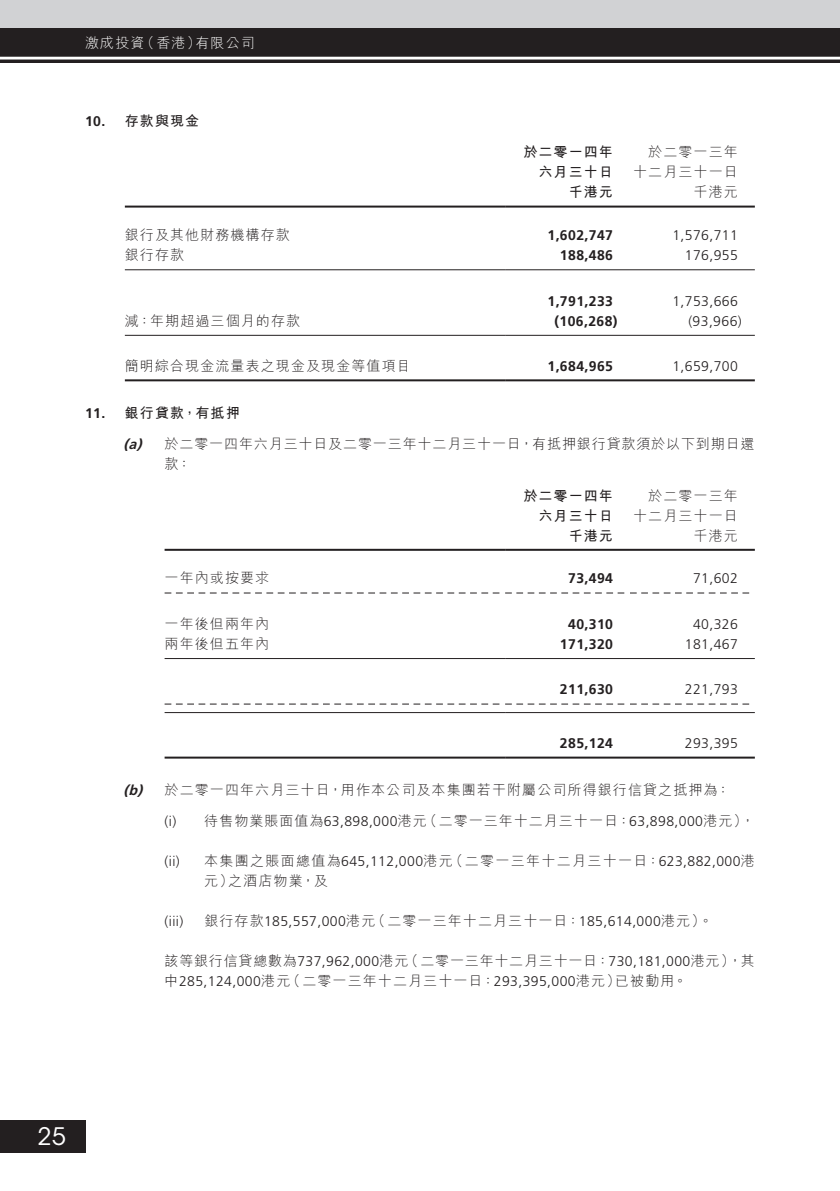
<style>
.page{position:relative;width:840px;height:1191px;background:#fff}
.page>*{position:absolute;margin:0;border:0;box-sizing:border-box;transform-origin:0 0}
.t1{font:24px "ITC Avant Garde Std";color:#fff}
.Notes{font:300 14px "M Hei HK";letter-spacing:.08em;color:#231f20}
.Notes-2{font:300 14px "Frutiger LT Std";letter-spacing:.03em;color:#231f20}
.Notes-3{font:700 14px "Frutiger LT Std";letter-spacing:.03em;color:#231f20}
.Notes-4{font:300 14px "M Hei HK";letter-spacing:.055em;color:#231f20}
.Notes-5{font:300 14px "M Hei HK";letter-spacing:.06em;color:#231f20}
.Notes-6{font:700 14px "M Hei HK";letter-spacing:.08em;color:#231f20}
.Notes_HD1{font:700 14px "M Hei HK";letter-spacing:.08em;color:#231f20}
.t2{font:300 14px "M Hei HK";letter-spacing:.08em;color:#fff}
.Notes_HD1-2{font:700 14px "Frutiger LT Std";color:#231f20}
.Notes-7{font:italic 700 14px "Frutiger LT Std";color:#231f20}
.s1{font-family:"Frutiger LT Std"}
.s2{font-family:"M Hei HK"}
</style>
<div class="page">
<div style="left:0;top:0;width:839px;height:42px;background:#d1d2d4"></div>
<div style="left:0;top:28px;width:839px;height:34px;background:#231f20"></div>
<hr style="left:0;top:57px;width:839px;height:2px;background:#fff">
<div style="left:0;top:1120px;width:85px;height:32px;background:#231f20"></div>
<hr style="left:125px;top:206px;width:380px;height:2px;background:#231f20">
<hr style="left:505px;top:206px;width:124px;height:2px;background:#231f20">
<hr style="left:629px;top:206px;width:125px;height:2px;background:#231f20">
<hr style="left:125px;top:269px;width:380px;height:1px;background:#231f20">
<hr style="left:505px;top:269px;width:124px;height:1px;background:#231f20">
<hr style="left:629px;top:269px;width:125px;height:1px;background:#231f20">
<hr style="left:125px;top:335px;width:380px;height:1px;background:#231f20">
<hr style="left:505px;top:335px;width:124px;height:1px;background:#231f20">
<hr style="left:629px;top:335px;width:125px;height:1px;background:#231f20">
<hr style="left:125px;top:379px;width:380px;height:2px;background:#231f20">
<hr style="left:505px;top:379px;width:124px;height:2px;background:#231f20">
<hr style="left:629px;top:379px;width:125px;height:2px;background:#231f20">
<hr style="left:164px;top:549px;width:341px;height:2px;background:#231f20">
<hr style="left:505px;top:549px;width:124px;height:2px;background:#231f20">
<hr style="left:629px;top:549px;width:125px;height:2px;background:#231f20">
<svg style="left:164px;top:592px;width:335px;height:1px"></svg>
<svg style="left:505px;top:592px;width:243px;height:1px"></svg>
<hr style="left:164px;top:658px;width:341px;height:1px;background:#231f20">
<hr style="left:505px;top:658px;width:124px;height:1px;background:#231f20">
<hr style="left:629px;top:658px;width:125px;height:1px;background:#231f20">
<svg style="left:164px;top:703px;width:335px;height:1px"></svg>
<svg style="left:505px;top:703px;width:243px;height:1px"></svg>
<hr style="left:164px;top:712px;width:341px;height:1px;background:#231f20">
<hr style="left:505px;top:712px;width:124px;height:1px;background:#231f20">
<hr style="left:629px;top:712px;width:125px;height:1px;background:#231f20">
<hr style="left:164px;top:756px;width:341px;height:2px;background:#231f20">
<hr style="left:505px;top:756px;width:124px;height:2px;background:#231f20">
<hr style="left:629px;top:756px;width:125px;height:2px;background:#231f20">
<p class="t2" style="left:141px;top:36px;width:61px">（香港）</p>
<p class="t2" style="left:85px;top:36px;width:61px">激成投資</p>
<p class="t2" style="left:195px;top:36px;width:61px">有限公司</p>
<p class="Notes_HD1-2" style="left:85px;top:113px;width:22px">10.</p>
<p class="Notes_HD1-2" style="left:85px;top:405px;width:22px">11.</p>
<p class="Notes_HD1" style="left:125px;top:111px;width:76px">存款與現金</p>
<p class="Notes-6" style="left:523px;top:142px;width:91px">於二零一四年</p>
<p class="Notes-6" style="left:538px;top:162px;width:76px">六月三十日</p>
<p class="Notes-6" style="left:568px;top:182px;width:46px">千港元</p>
<p class="Notes" style="left:648px;top:145px;width:91px">於二零一三年</p>
<p class="Notes" style="left:632px;top:165px;width:106px">十二月三十一日</p>
<p class="Notes" style="left:693px;top:185px;width:46px">千港元</p>
<p class="Notes" style="left:125px;top:228px;width:166px">銀行及其他財務機構存款</p>
<p class="Notes-3" style="left:547px;top:227px;width:67px">1,602,747</p>
<p class="Notes-2" style="left:672px;top:227px;width:67px">1,576,711</p>
<p class="Notes" style="left:125px;top:248px;width:61px">銀行存款</p>
<p class="Notes-3" style="left:559px;top:247px;width:54px">188,486</p>
<p class="Notes-2" style="left:684px;top:247px;width:54px">176,955</p>
<p class="Notes-3" style="left:547px;top:292px;width:67px">1,791,233</p>
<p class="Notes-2" style="left:672px;top:293px;width:67px">1,753,666</p>
<p class="Notes" style="left:125px;top:313px;width:177px">減：年期超過三個月的存款</p>
<p class="Notes-3" style="left:554px;top:312px;width:65px">)106,268(</p>
<p class="Notes-2" style="left:688px;top:313px;width:55px">)93,966(</p>
<p class="Notes" style="left:125px;top:359px;width:287px">簡明綜合現金流量表之現金及現金等值項目</p>
<p class="Notes_HD1" style="left:125px;top:402px;width:116px">銀行貸款，有抵押</p>
<p class="Notes-3" style="left:547px;top:358px;width:67px">1,684,965</p>
<p class="Notes-2" style="left:672px;top:358px;width:67px">1,659,700</p>
<p class="Notes-7" style="left:123px;top:436px;width:24px">)a(</p>
<p class="Notes-7" style="left:123px;top:782px;width:20px">b(</p>
<p class="Notes-7" style="left:137px;top:782px;width:11px">)</p>
<p class="Notes-5" style="left:164px;top:437px;width:591px">於二零一四年六月三十日及二零一三年十二月三十一日，有抵押銀行貸款須於以下到期日還</p>
<p class="Notes" style="left:164px;top:457px;width:28px">款：</p>
<p class="Notes-6" style="left:523px;top:485px;width:91px">於二零一四年</p>
<p class="Notes-6" style="left:538px;top:505px;width:76px">六月三十日</p>
<p class="Notes-6" style="left:568px;top:525px;width:46px">千港元</p>
<p class="Notes" style="left:648px;top:488px;width:91px">於二零一三年</p>
<p class="Notes" style="left:632px;top:508px;width:106px">十二月三十一日</p>
<p class="Notes" style="left:693px;top:528px;width:46px">千港元</p>
<p class="Notes" style="left:164px;top:571px;width:106px">一年內或按要求</p>
<p class="Notes-3" style="left:568px;top:570px;width:46px">73,494</p>
<p class="Notes-2" style="left:692px;top:570px;width:46px">71,602</p>
<p class="Notes" style="left:164px;top:616px;width:106px">一年後但兩年內</p>
<p class="Notes-3" style="left:568px;top:615px;width:46px">40,310</p>
<p class="Notes-2" style="left:692px;top:616px;width:46px">40,326</p>
<p class="Notes" style="left:164px;top:636px;width:106px">兩年後但五年內</p>
<p class="Notes-3" style="left:559px;top:635px;width:54px">171,320</p>
<p class="Notes-2" style="left:684px;top:636px;width:54px">181,467</p>
<p class="Notes-3" style="left:559px;top:681px;width:54px">211,630</p>
<p class="Notes-2" style="left:684px;top:681px;width:54px">221,793</p>
<p class="Notes-3" style="left:559px;top:735px;width:54px">285,124</p>
<p class="Notes" style="left:164px;top:782px;width:567px">於二零一四年六月三十日，用作本公司及本集團若干附屬公司所得銀行信貸之抵押為：</p>
<p class="Notes-2" style="left:684px;top:735px;width:54px">293,395</p>
<p class="Notes-2" style="left:164px;top:813px;width:13px">)i(</p>
<p class="Notes" style="left:423px;top:814px;width:333px">（二零一三年十二月三十一日：<span class="s1">63,898,000</span>港元 ，(</p>
<p class="Notes" style="left:204px;top:814px;width:224px">待售物業賬面值為<span class="s1">63,898,000</span>港元</p>
<p class="Notes-2" style="left:164px;top:853px;width:17px">)i i(</p>
<p class="Notes" style="left:449px;top:854px;width:307px">（二零一三年十二月三十一日：<span class="s1">623,882,000</span>港</p>
<p class="Notes" style="left:204px;top:854px;width:250px">本集團之賬面總值為<span class="s1">645,112,000</span>港元</p>
<p class="Notes" style="left:228px;top:874px;width:101px">之酒店物業，及</p>
<p class="Notes" style="left:204px;top:874px;width:31px">元）</p>
<p class="Notes-2" style="left:164px;top:913px;width:20px">(iii)</p>
<p class="Notes" style="left:371px;top:914px;width:342px">（二零一三年十二月三十一日：<span class="s1">185,614,000</span>港元 。(</p>
<p class="Notes-2" style="left:204px;top:913px;width:172px"><span class="s2">銀行存款</span>185,557,000<span class="s2">港元</span></p>
<p class="Notes-4" style="left:164px;top:954px;width:245px">該等銀行信貸總數為<span class="s1">737,962,000</span>港元</p>
<p class="Notes-4" style="left:404px;top:954px;width:351px">（二零一三年十二月三十一日：<span class="s1">730,181,000</span>港元 ，）其</p>
<p class="Notes" style="left:286px;top:974px;width:335px">（二零一三年十二月三十一日：<span class="s1">293,395,000</span>港元）</p>
<p class="Notes" style="left:614px;top:974px;width:73px">已被動用。</p>
<p class="Notes-2" style="left:164px;top:973px;width:127px"><span class="s2">中</span>285,124,000<span class="s2">港元</span></p>
<h1 class="t1" style="left:37px;top:1121px;width:30px">25</h1>
</div>
